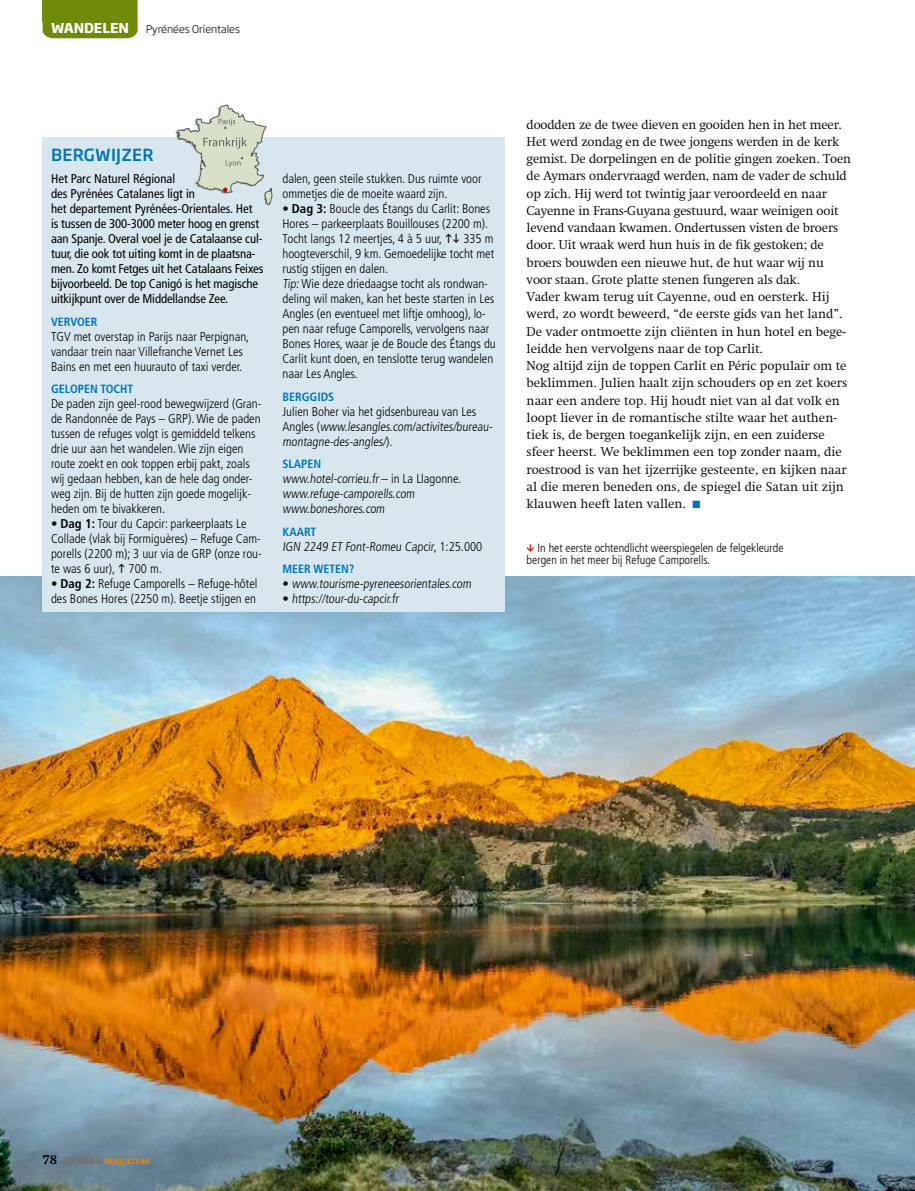
<style>
.page{position:relative;width:915px;height:1191px;background:#fff}
.page>*{position:absolute;margin:0;border:0;box-sizing:border-box;transform-origin:0 0}
.t1{font:500 16.5px "Soho Gothic Std";letter-spacing:.015em;color:#0075ba}
.t2{font:700 13.5px "Soho Gothic Std";letter-spacing:-.005em;color:#fff}
.t3{font:300 13.05px/17.2px "Swift LT Std";color:#000}
.t4{font:300 condensed 12.75px/15px "Frutiger LT Std";color:#000}
.t5{font:condensed 12.75px/15px "Frutiger LT Std";letter-spacing:-.01em;color:#000}
.t6{font:300 condensed 12px/12px "Frutiger LT Std";color:#000}
.t7{font:700 condensed 12px "Frutiger LT Std";color:#0075ba}
.t8{font:300 10.5px "Soho Gothic Std";color:#000}
.t9{font:italic 800 10.5px "Swift LT Std";letter-spacing:-.005em;color:#f18500}
.s1{font-weight:700}
.s2{color:#0075ba}
.s3{font-weight:700;font-style:normal;font-size:13.5px;color:#000}
.s4{font-family:"Soho Gothic Std";font-weight:700;font-style:normal;font-size:9px;color:#796e6c}
</style>
<div class="page">
<img style="left:0;top:577px;width:914px;height:614px">
<div style="left:43px;top:0;width:94px;height:38px;background:#6f8a08"></div>
<div style="left:43px;top:137px;width:462px;height:475px;background:#d8e7ef"></div>
<svg style="left:175px;top:105px;width:97px;height:101px"></svg>
<p class="t2" style="left:51px;top:19px;width:79px">WANDELEN</p>
<p class="t8" style="left:146px;top:22px;width:95px">Pyrénées Orientales</p>
<p class="t1" style="left:51px;top:144px;width:104px">BERGWIJZER</p>
<p class="t5" style="left:51px;top:171px;width:214px">Het Parc Naturel Régional<br>des Pyrénées Catalanes ligt in<br>het departement Pyrénées-Orientales. Het<br>is tussen de 300-3000 meter hoog en grenst aan Spanje. Overal voel je de Catalaanse cul&shy;tuur, die ook tot uiting komt in de plaatsna&shy;men. Zo komt Fetges uit het Catalaans Feixes bijvoorbeeld. De top Canigó is het magische uitkijkpunt over de Middellandse Zee.</p>
<p class="t7" style="left:51px;top:314px;width:48px">VERVOER</p>
<p class="t4" style="left:51px;top:329px;width:200px">TGV met overstap in Parijs naar Perpignan, vandaar trein naar Villefranche Vernet Les<br>Bains en met een huurauto of taxi verder.</p>
<p class="t7" style="left:51px;top:382px;width:84px">GELOPEN TOCHT</p>
<p class="t4" style="left:51px;top:396px;width:212px">De paden zijn geel-rood bewegwijzerd (Gran&shy;de Randonnée de Pays – GRP). Wie de paden tussen de refuges volgt is gemiddeld telkens drie uur aan het wandelen. Wie zijn eigen route zoekt en ook toppen erbij pakt, zoals wij gedaan hebben, kan de hele dag onder&shy;weg zijn. Bij de hutten zijn goede mogelijk&shy;heden om te bivakkeren.</p>
<p class="t4" style="left:51px;top:516px;width:212px">• <span class="s1">Dag 1:</span> Tour du Capcir: parkeerplaats Le Collade (vlak bij Formiguères) – Refuge Cam&shy;porells (2200 m); 3 uur via de GRP (onze rou&shy;te was 6 uur), 700 m.</p>
<p class="t4" style="left:51px;top:576px;width:208px">• <span class="s1">Dag 2:</span> Refuge Camporells – Refuge-hôtel des Bones Hores (2250 m). Beetje stijgen en</p>
<p class="t4" style="left:282px;top:171px;width:201px">dalen, geen steile stukken. Dus ruimte voor ommetjes die de moeite waard zijn.</p>
<p class="t4" style="left:282px;top:201px;width:209px">• <span class="s1">Dag 3:</span> Boucle des Étangs du Carlit: Bones<br>Hores – parkeerplaats Bouillouses (2200 m).<br>Tocht langs 12 meertjes, 4 à 5 uur,</p>
<p class="t4" style="left:282px;top:231px;width:215px;text-indent:181px">335 m hoogteverschil, 9 km. Gemoedelijke tocht met rustig stijgen en dalen.<br>Tip: Wie deze driedaagse tocht als rondwan&shy;deling wil maken, kan het beste starten in Les Angles (en eventueel met liftje omhoog), lo&shy;pen naar refuge Camporells, vervolgens naar Bones Hores, waar je de Boucle des Étangs du Carlit kunt doen, en tenslotte terug wandelen naar Les Angles.</p>
<p class="t7" style="left:282px;top:389px;width:53px">BERGGIDS</p>
<p class="t4" style="left:282px;top:404px;width:213px">Julien Boher via het gidsenbureau van Les<br>Angles (www.lesangles.com/activites/bureau&shy;montagne-des-angles/).</p>
<p class="t7" style="left:282px;top:457px;width:40px">SLAPEN</p>
<p class="t4" style="left:282px;top:471px;width:180px">www.hotel-corrieu.fr – in La Llagonne. www.refuge-camporells.com www.boneshores.com</p>
<p class="t7" style="left:282px;top:524px;width:35px">KAART</p>
<p class="t4" style="left:282px;top:539px;width:201px">IGN 2249 ET Font-Romeu Capcir, 1:25.000</p>
<p class="t7" style="left:282px;top:562px;width:74px">MEER WETEN?</p>
<p class="t4" style="left:282px;top:576px;width:192px">• www.tourisme-pyreneesorientales.com</p>
<p class="t4" style="left:282px;top:591px;width:119px">• https://tour-du-capcir.fr</p>
<p class="t3" style="left:526px;top:116px;width:326px">doodden ze de twee dieven en gooiden hen in het meer.<br>Het werd zondag en de twee jongens werden in de kerk gemist. De dorpelingen en de politie gingen zoeken. Toen de Aymars ondervraagd werden, nam de vader de schuld op zich. Hij werd tot twintig jaar veroordeeld en naar Cayenne in Frans-Guyana gestuurd, waar weinigen ooit levend vandaan kwamen. Ondertussen visten de broers door. Uit wraak werd hun huis in de fik gestoken; de broers bouwden een nieuwe hut, de hut waar wij nu voor staan. Grote platte stenen fungeren als dak.<br>Vader kwam terug uit Cayenne, oud en oersterk. Hij werd, zo wordt beweerd, “de eerste gids van het land”.<br>De vader ontmoette zijn cliënten in hun hotel en bege&shy;leidde hen vervolgens naar de top Carlit.<br>Nog altijd zijn de toppen Carlit en Péric populair om te beklimmen. Julien haalt zijn schouders op en zet koers naar een andere top. Hij houdt niet van al dat volk en loopt liever in de romantische stilte waar het authen&shy;tiek is, de bergen toegankelijk zijn, en een zuiderse sfeer heerst. We beklimmen een top zonder naam, die roestrood is van het ijzerrijke gesteente, en kijken naar al die meren beneden ons, de spiegel die Satan uit zijn klauwen heeft laten vallen. <span class="s2">■</span></p>
<p class="t6" style="left:526px;top:542px;width:258px;text-indent:11px">In het eerste ochtendlicht weerspiegelen de felgekleurde bergen in het meer bij Refuge Camporells.</p>
<p class="t9" style="left:43px;top:1154px;width:109px"><span class="s3">78</span> <span class="s4">BERGEN</span> magazine</p>
</div>
